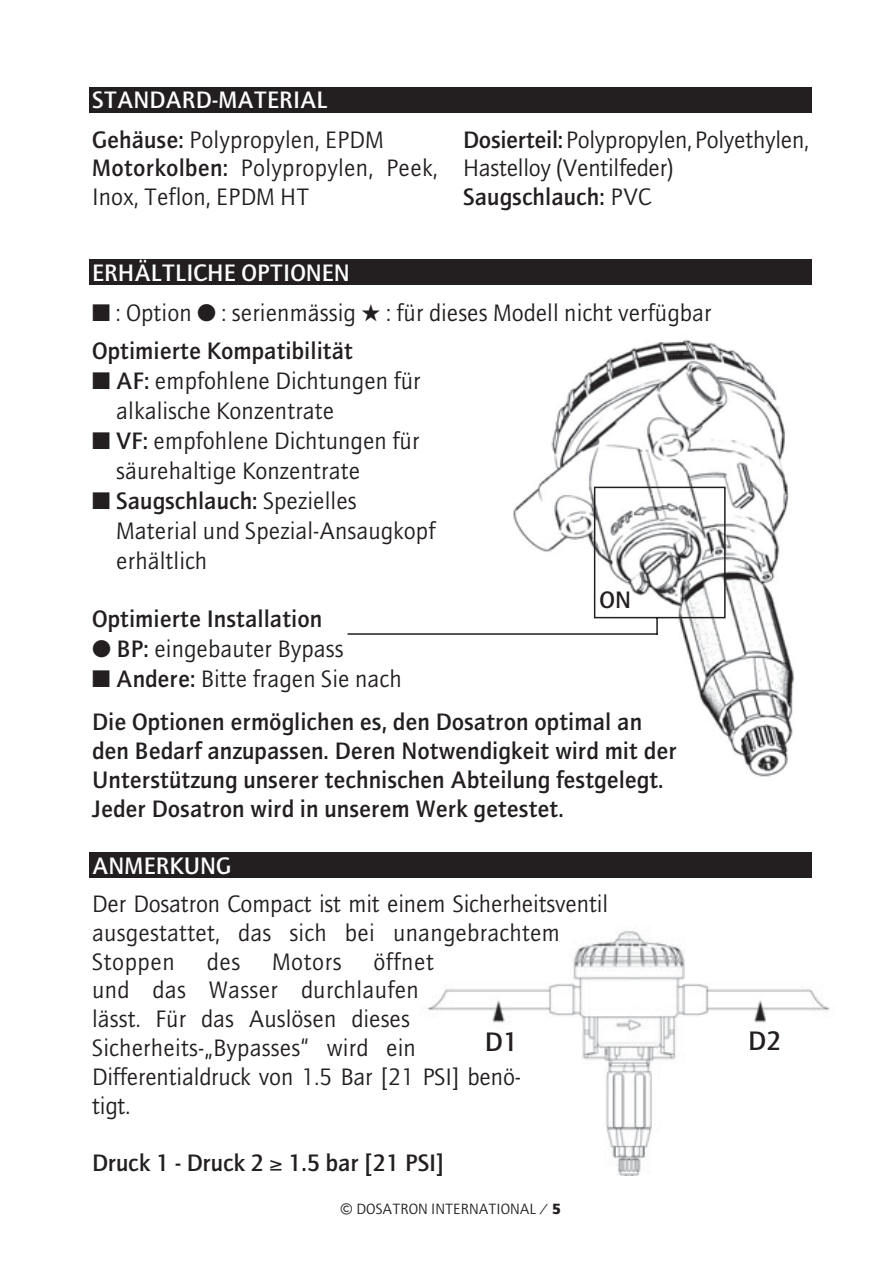
<style>
.page{position:relative;width:896px;height:1268px;background:#fff}
.page>*{position:absolute;margin:0;border:0;box-sizing:border-box;transform-origin:0 0}
.t1{font:500 27px "AT Quay Sans";color:#231f20}
.t2{font:24px/28.8px "AT Quay Sans";color:#231f20}
.t3{font:500 24px/28.8px "AT Quay Sans";color:#231f20}
.t4{font:500 24px "AT Quay Sans";color:#fff}
.t5{font:15px "AT Quay Sans";color:#231f20}
.s1{font-weight:500}
.s2{font-size:24px}
.s3{font-weight:900}
</style>
<div class="page">
<img style="left:538px;top:339px;width:256px;height:438px">
<svg style="left:347px;top:485px;width:379px;height:151px"></svg>
<div style="left:89px;top:87px;width:723px;height:25px;background:#231f20"></div>
<div style="left:89px;top:259px;width:723px;height:26px;background:#231f20"></div>
<div style="left:89px;top:852px;width:723px;height:26px;background:#231f20"></div>
<img style="left:427px;top:931px;width:403px;height:244px">
<p class="t4" style="left:92px;top:88px;width:237px">STANDARD-MATERIAL</p>
<p class="t2" style="left:92px;top:126px;width:347px"><span class="s1">Gehäuse:</span> Polypropylen, EPDM<br><span class="s1">Motorkolben:</span> Polypropylen, Peek,<br>Inox, Teflon, EPDM HT</p>
<p class="t2" style="left:463px;top:126px;width:347px"><span class="s1">Dosierteil:</span> Polypropylen, Polyethylen,<br>Hastelloy (Ventilfeder)<br><span class="s1">Saugschlauch:</span> PVC</p>
<p class="t4" style="left:92px;top:260px;width:259px">ERHÄLTLICHE OPTIONEN</p>
<p class="t2" style="left:92px;top:300px;width:621px">■ : Option ● : serienmässig ★ : für dieses Modell nicht verfügbar</p>
<p class="t3" style="left:92px;top:338px;width:262px">Optimierte Kompatibilität</p>
<p class="t2" style="left:116px;top:367px;width:306px;line-height:30px;text-indent:-24px">■ <span class="s1">AF:</span> empfohlene Dichtungen für alkalische Konzentrate</p>
<p class="t2" style="left:116px;top:427px;width:305px;line-height:30px;text-indent:-24px">■ <span class="s1">VF:</span> empfohlene Dichtungen für säurehaltige Konzentrate</p>
<p class="t2" style="left:116px;top:487px;width:321px;line-height:30px;text-indent:-24px">■ <span class="s1">Saugschlauch:</span> Spezielles<br>Material und Spezial-Ansaugkopf erhältlich</p>
<p class="t3" style="left:92px;top:605px;width:232px">Optimierte Installation</p>
<p class="t2" style="left:92px;top:635px;width:253px">● <span class="s1">BP:</span> eingebauter Bypass</p>
<p class="t2" style="left:92px;top:665px;width:311px">■ <span class="s1">Andere:</span> Bitte fragen Sie nach</p>
<p class="t3" style="left:600px;top:586px;width:33px">ON</p>
<p class="t3" style="left:92px;top:709px;width:586px">Die Optionen ermöglichen es, den Dosatron optimal an den Bedarf anzupassen. Deren Notwendigkeit wird mit der Unterstützung unserer technischen Abteilung festgelegt.<br>Jeder Dosatron wird in unserem Werk getestet.</p>
<p class="t4" style="left:92px;top:854px;width:141px">ANMERKUNG</p>
<p class="t2" style="left:92px;top:890px;width:517px">Der Dosatron Compact ist mit einem Sicherheitsventil ausgestattet, das sich bei unangebrachtem<br>Stoppen</p>
<p class="t2" style="left:92px;top:948px;width:431px;text-indent:281px">öffnet<br>und das Wasser durchlaufen<br>lässt. Für das Auslösen dieses<br>Sicherheits-„Bypasses“ wird ein<br>Differentialdruck von 1.5 Bar [21 PSI] benö&shy;tigt.</p>
<p class="t3" style="left:92px;top:1149px;width:354px">Druck 1 - Druck 2 1.5 bar [21 PSI]</p>
<p class="t2" style="left:207px;top:948px;width:35px">des</p>
<p class="t2" style="left:272px;top:948px;width:71px">Motors</p>
<p class="t1" style="left:485px;top:1028px;width:35px">D1</p>
<p class="t1" style="left:748px;top:1027px;width:35px">D2</p>
<p class="t5" style="left:340px;top:1201px;width:223px"><span class="s2">©</span> DOSATRON INTERNATIONAL / <span class="s3">5</span></p>
</div>
